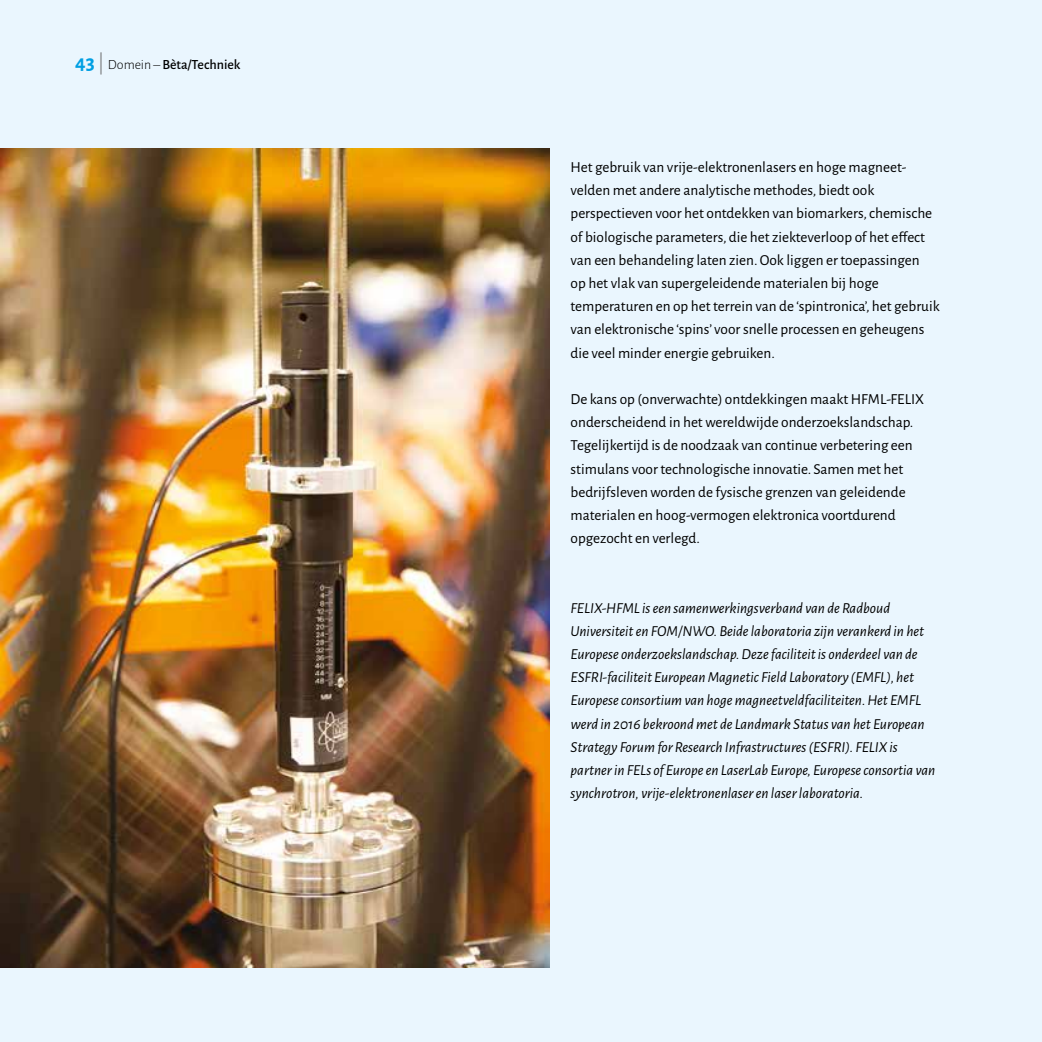
<style>
.page{position:relative;width:1042px;height:1042px;background:#eaf6fe}
.page>*{position:absolute;margin:0;border:0;box-sizing:border-box;transform-origin:0 0}
.t1{font:15.4px/23.1px "Alegreya Sans";color:#000}
.t2{font:italic 15.4px/23.1px "Alegreya Sans";color:#000}
.t3{font:500 14px "Alegreya Sans";color:#000}
.s1{font-weight:700;font-size:21px;color:#009fe3}
.s2{font-weight:300;font-size:21px;color:#646363}
.s3{font-weight:300}
</style>
<div class="page">
<img style="left:0;top:149px;width:549px;height:818px">
<p class="t3" style="left:75px;top:55px;width:167px"><span class="s1">43</span> <span class="s2">|</span> <span class="s3">Domein –</span> Bèta/Techniek</p>
<p class="t1" style="left:570px;top:155px;width:371px">Het gebruik van vrije-elektronenlasers en hoge magneet&shy;velden met andere analytische methodes, biedt ook perspectieven voor het ontdekken van biomarkers, chemische of biologische parameters, die het ziekteverloop of het effect van een behandeling laten zien. Ook liggen er toepassingen<br>op het vlak van supergeleidende materialen bij hoge temperaturen en op het terrein van de ‘spintronica’, het gebruik van elektronische ‘spins’ voor snelle processen en geheugens die veel minder energie gebruiken.</p>
<p class="t1" style="left:570px;top:387px;width:355px">De kans op (onverwachte) ontdekkingen maakt HFML-FELIX onderscheidend in het wereldwijde onderzoekslandschap.<br>Tegelijkertijd is de noodzaak van continue verbetering een stimulans voor technologische innovatie. Samen met het bedrijfsleven worden de fysische grenzen van geleidende materialen en hoog-vermogen elektronica voortdurend opgezocht en verlegd.</p>
<p class="t2" style="left:570px;top:595px;width:366px">FELIX-HFML is een samenwerkingsverband van de Radboud Universiteit en FOM/NWO. Beide laboratoria zijn verankerd in het Europese onderzoekslandschap. Deze faciliteit is onderdeel van de ESFRI-faciliteit European Magnetic Field Laboratory (EMFL), het Europese consortium van hoge magneetveldfaciliteiten. Het EMFL werd in 2016 bekroond met de Landmark Status van het European Strategy Forum for Research Infrastructures (ESFRI). FELIX is partner in FELs of Europe en LaserLab Europe, Europese consortia van synchrotron, vrije-elektronenlaser en laser laboratoria.</p>
</div>
